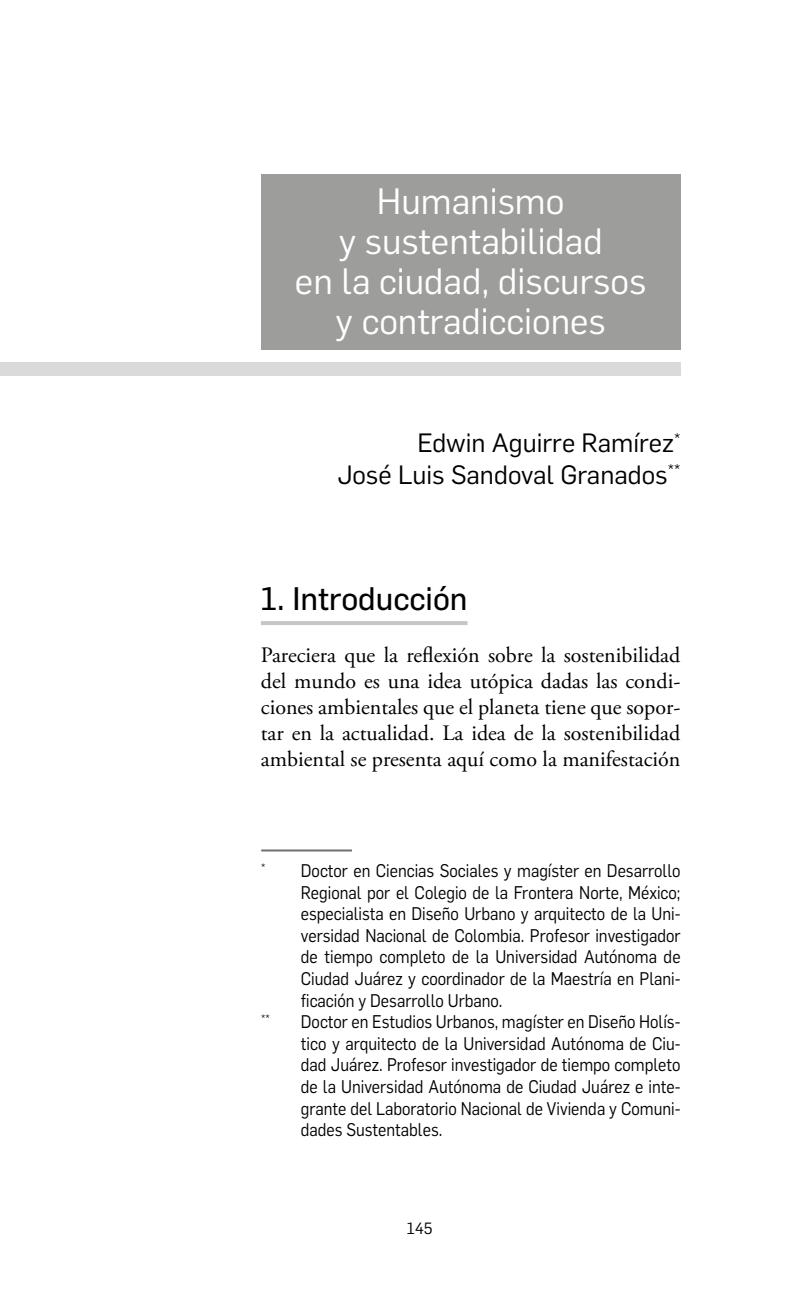
<style>
.page{position:relative;width:794px;height:1304px;background:#fff}
.page>*{position:absolute;margin:0;border:0;box-sizing:border-box;transform-origin:0 0}
.t1{font:36px/40px "Flama";color:#fff;text-align:center}
.t2{font:32px "Flama Basic";color:#000}
.t3{font:26px/31.2px "Flama";color:#000;text-align:right}
.t4{font:22px/26px "Adobe Garamond Pro";color:#000;text-align:justify}
.t5{font:18px/21.6px "Flama";color:#000;text-align:justify;scale:.9 1}
.t6{font:16px "Flama";color:#000}
.t7{font:10.4px "Flama";color:#000}
</style>
<div class="page">
<hr style="left:261px;top:621px;width:206px;height:4px;background:#c6c6c6">
<div style="left:261px;top:174px;width:419px;height:176px;background:#9d9d9c"></div>
<div style="left:0;top:363px;width:680px;height:13px;background:#dadada"></div>
<hr style="left:261px;top:849px;width:91px;height:2px;background:#706f6f">
<h1 class="t1" style="left:295px;top:179px;width:353px">Humanismo<br>y sustentabilidad<br>en la ciudad, discursos y contradicciones</h1>
<h3 class="t3" style="left:337px;top:426px;width:344px">Edwin Aguirre Ramírez<sup>*<br></sup>José Luis Sandoval Granados<sup>**</sup></h3>
<h2 class="t2" style="left:261px;top:576px;width:208px">1. Introducción</h2>
<p class="t4" style="left:261px;top:643px;width:421px">Pareciera que la reflexión sobre la sostenibilidad del mundo es una idea utópica dadas las condi&shy;ciones ambientales que el planeta tiene que sopor&shy;tar en la actualidad. La idea de la sostenibilidad ambiental se presenta aquí como la manifestación</p>
<p class="t5" style="left:301px;top:859px;width:423px;text-indent:-40px"><sup>*</sup> Doctor en Ciencias Sociales y magíster en Desarrollo Regional por el Colegio de la Frontera Norte, México; especialista en Diseño Urbano y arquitecto de la Uni&shy;versidad Nacional de Colombia. Profesor investigador de tiempo completo de la Universidad Autónoma de Ciudad Juárez y coordinador de la Maestría en Plani&shy;ficación y Desarrollo Urbano.</p>
<p class="t7" style="left:261px;top:1011px;width:10px">**</p>
<p class="t5" style="left:301px;top:1010px;width:423px">Doctor en Estudios Urbanos, magíster en Diseño Holís&shy;tico y arquitecto de la Universidad Autónoma de Ciu&shy;dad Juárez. Profesor investigador de tiempo completo de la Universidad Autónoma de Ciudad Juárez e inte&shy;grante del Laboratorio Nacional de Vivienda y Comuni&shy;dades Sustentables.</p>
<p class="t6" style="left:407px;top:1217px;width:27px">145</p>
</div>
